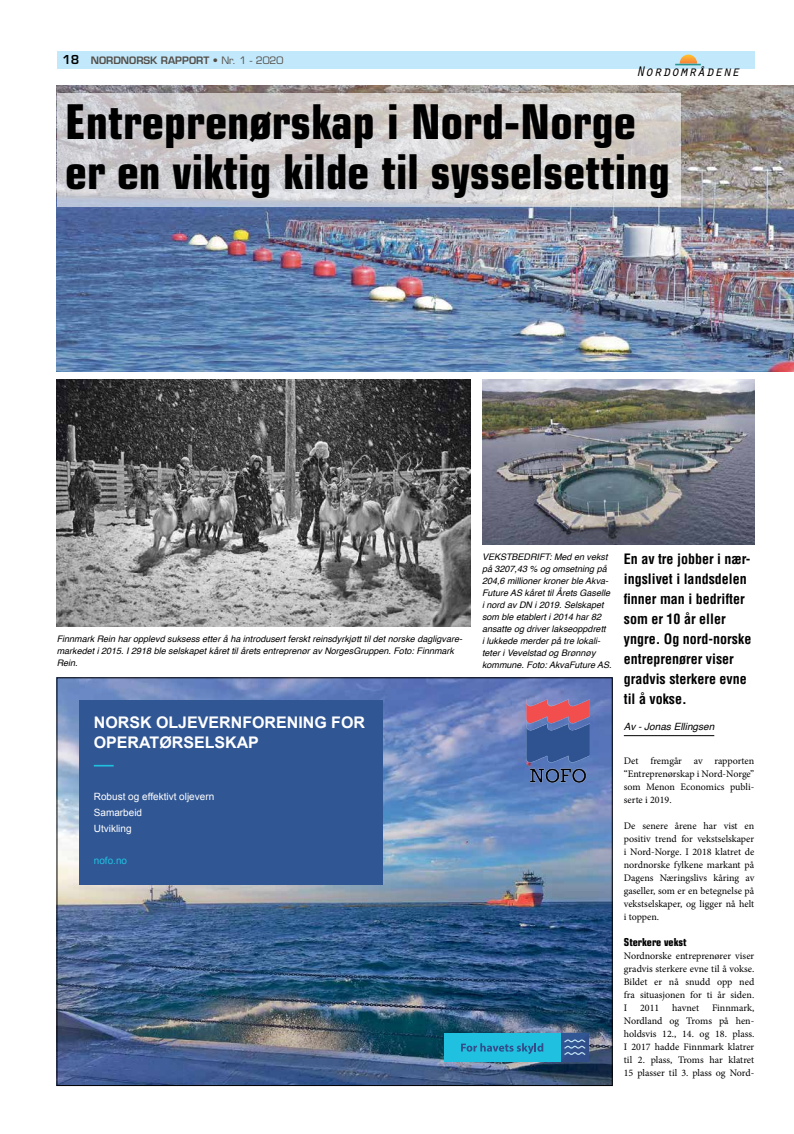
<style>
.page{position:relative;width:794px;height:1134px;background:#fff}
.page>*{position:absolute;margin:0;border:0;box-sizing:border-box;transform-origin:0 0}
.t1{font:700 condensed 48px/50px "Eurostile";color:#000}
.t2{font:700 16px/20px "Arial";color:#fff}
.t3{font:italic 14.4px "Orator";color:#000}
.t4{font:700 condensed 14px/20px "Helvetica";color:#000}
.t5{font:700 condensed 11px "Eurostile";color:#000}
.t6{font:10px/13px "Minion Pro";letter-spacing:-.005em;color:#000;text-align:justify}
.t7{font:10px/16px "Arial";color:#fff}
.t8{font:600 10px "Eurostile";color:#544d48}
.t9{font:italic 10px "Helvetica";color:#000}
.t10{font:10px "Arial";color:#20c0e0}
.t11{font:italic 9px/12px "Helvetica";color:#000}
.s1{font-size:12px;color:#000}
.s2{font-weight:400}
</style>
<div class="page">
<div style="left:57px;top:51px;width:697px;height:17px;background:#c2e9fb"></div>
<svg style="left:675px;top:55px;width:26px;height:10px"></svg>
<hr style="left:624px;top:735px;width:90px;height:1px;background:#000">
<img style="left:59px;top:679px;width:551px;height:405px">
<div style="left:80px;top:700px;width:303px;height:185px;background:#305694"></div>
<svg style="left:94px;top:765px;width:20px;height:1px"></svg>
<img style="left:518px;top:692px;width:79px;height:98px">
<svg style="left:560px;top:1033px;width:29px;height:29px"></svg>
<div style="left:444px;top:1033px;width:116px;height:29px;background:#20c0e0"></div>
<svg style="left:461px;top:1043px;width:82px;height:11px"></svg>
<img style="left:57px;top:85px;width:737px;height:286px">
<svg style="left:57px;top:94px;width:623px;height:113px;background:#d1cecf"></svg>
<img style="left:57px;top:380px;width:414px;height:246px">
<img style="left:482px;top:380px;width:272px;height:164px">
<p class="t8" style="left:62px;top:54px;width:222px"><span class="s1">18</span> NORDNORSK RAPPORT <span class="s2">• Nr. 1 - 2020</span></p>
<h3 class="t3" style="left:636px;top:61px;width:105px">Nordområdene</h3>
<h1 class="t1" style="left:65px;top:96px;width:606px">Entreprenørskap i Nord-Norge er en viktig kilde til sysselsetting</h1>
<p class="t11" style="left:57px;top:633px;width:407px">Finnmark Rein har opplevd suksess etter å ha introdusert ferskt reinsdyrkjøtt til det norske dagligvare&shy;markedet i 2015. I 2918 ble selskapet kåret til årets entreprenør av NorgesGruppen. Foto: Finnmark<br>Rein.</p>
<h2 class="t2" style="left:94px;top:713px;width:273px">NORSK OLJEVERNFORENING FOR<br>OPERATØRSELSKAP</h2>
<p class="t7" style="left:94px;top:788px;width:122px">Robust og effektivt oljevern<br>Samarbeid<br>Utvikling</p>
<p class="t10" style="left:94px;top:854px;width:35px">nofo.no</p>
<p class="t11" style="left:482px;top:551px;width:131px">VEKSTBEDRIFT: Med en vekst på 3207,43 % og omsetning på<br>204,6 millioner kroner ble Akva-<br>Future AS kåret til Årets Gaselle i nord av DN i 2019. Selskapet som ble etablert i 2014 har 82 ansatte og driver lakseoppdrett<br>i lukkede merder på tre lokali&shy;teter i Vevelstad og Brønnøy kommune. Foto: AkvaFuture AS.</p>
<h3 class="t4" style="left:624px;top:548px;width:129px">En av tre jobber i nær&shy;ingslivet i landsdelen finner man i bedrifter som er 10 år eller yngre. Og nord-norske entreprenører viser gradvis sterkere evne til å vokse.</h3>
<p class="t9" style="left:624px;top:718px;width:92px">Av - Jonas Ellingsen</p>
<p class="t6" style="left:624px;top:754px;width:132px">Det fremgår av rapporten “Entreprenørskap i Nord-Norge” som Menon Economics publi&shy;serte i 2019.</p>
<p class="t6" style="left:624px;top:819px;width:132px">De senere årene har vist en positiv trend for vekstselskaper i Nord-Norge. I 2018 klatret de nordnorske fylkene markant på Dagens Næringslivs kåring av gaseller, som er en betegnelse på vekstselskaper, og ligger nå helt i toppen.</p>
<p class="t5" style="left:624px;top:935px;width:64px">Sterkere vekst</p>
<p class="t6" style="left:624px;top:949px;width:132px">Nordnorske entreprenører viser gradvis sterkere evne til å vokse.<br>Bildet er nå snudd opp ned fra situasjonen for ti år siden.<br>I</p>
<p class="t6" style="left:624px;top:1001px;width:132px;text-indent:88px">Finnmark, Nordland og Troms på hen&shy;holdsvis 12., 14. og 18. plass.<br>I 2017 hadde Finnmark klatrer til 2. plass, Troms har klatret 15 plasser til 3. plass og Nord-</p>
<p class="t6" style="left:640px;top:1001px;width:21px">2011</p>
<p class="t6" style="left:672px;top:1001px;width:28px">havnet</p>
</div>
